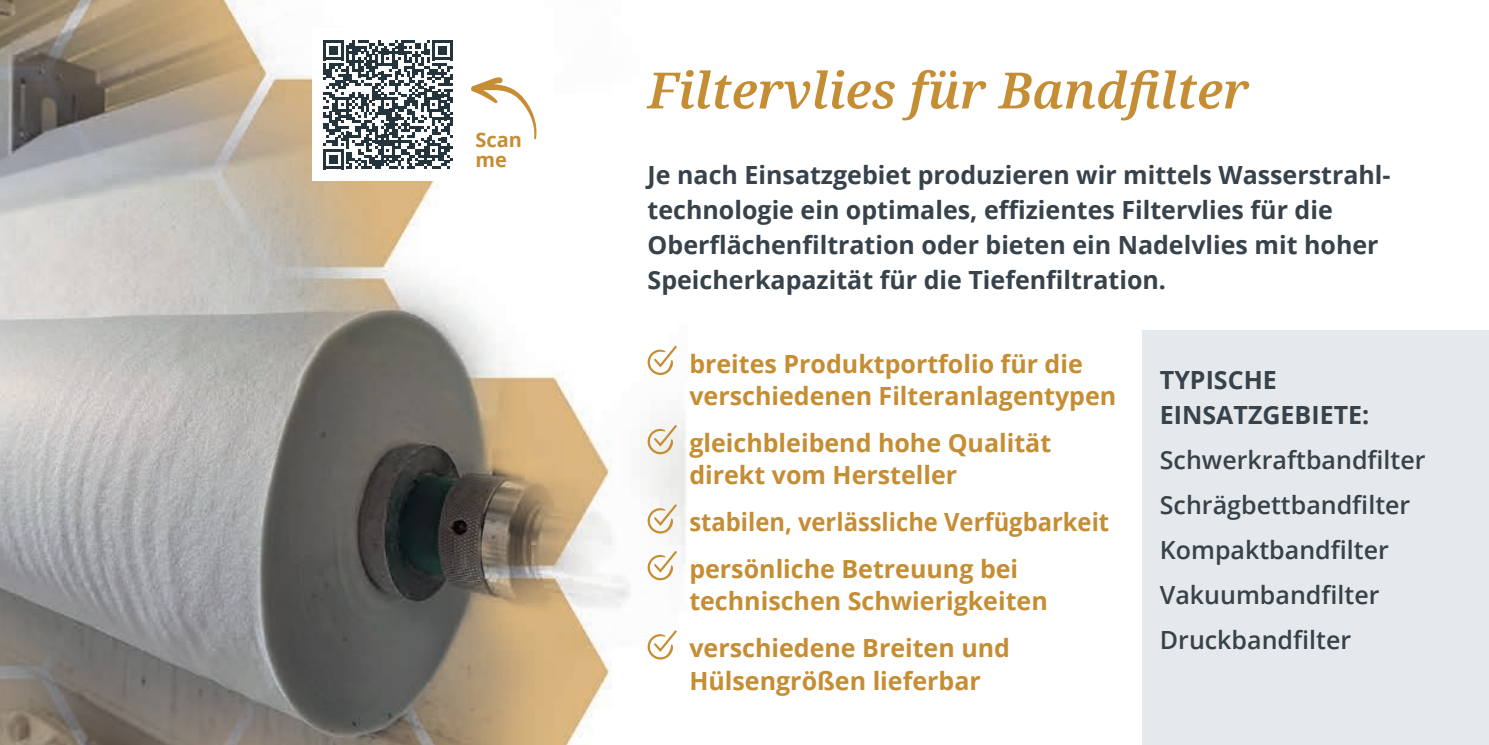
<style>
.page{position:relative;width:1489px;height:745px;background:#fff}
.page>*{position:absolute;margin:0;border:0;box-sizing:border-box;transform-origin:0 0}
.t1{font:italic 600 50px "Noto Serif";color:#c58d34}
.t2{font:700 25px/35px "Open Sans";color:#37424b}
.t3{font:700 25px "Open Sans";color:#c58d34}
.t4{font:600 25px "Open Sans";color:#37424b}
.t5{font:700 25px "Open Sans";color:#c58d34;scale:.95 1}
.t6{font:700 20px "Open Sans";color:#c58d34}
</style>
<div class="page">
<img style="left:0;top:0;width:686px;height:744px">
<svg style="left:646px;top:345px;width:31px;height:30px"></svg>
<svg style="left:646px;top:424px;width:31px;height:30px"></svg>
<svg style="left:646px;top:504px;width:31px;height:29px"></svg>
<svg style="left:646px;top:550px;width:31px;height:30px"></svg>
<svg style="left:646px;top:629px;width:31px;height:30px"></svg>
<svg style="left:470px;top:77px;width:68px;height:63px"></svg>
<div style="left:312px;top:29px;width:152px;height:151px;background:#fff"></div>
<svg style="left:323px;top:40px;width:129px;height:129px"></svg>
<div style="left:1142px;top:330px;width:346px;height:414px;background:#e6e9eb"></div>
<p class="t6" style="left:475px;top:125px;width:48px">Scan</p>
<p class="t6" style="left:475px;top:145px;width:33px">me</p>
<p class="t1" style="left:647px;top:56px;width:602px">Filtervlies für Bandfilter</p>
<p class="t2" style="left:647px;top:157px;width:744px">Je nach Einsatzgebiet produzieren wir mittels Wasserstrahl&shy;technologie ein optimales, effizientes Filtervlies für die</p>
<p class="t2" style="left:647px;top:227px;width:732px">Oberflächenfiltration oder bieten ein Nadelvlies mit hoher<br>Speicherkapazität für die Tiefenfiltration.</p>
<p class="t3" style="left:689px;top:345px;width:395px">breites Produktportfolio für die</p>
<p class="t3" style="left:689px;top:378px;width:428px">verschiedenen Filteranlagentypen</p>
<p class="t3" style="left:689px;top:425px;width:363px">gleichbleibend hohe Qualität</p>
<p class="t3" style="left:689px;top:457px;width:269px">direkt vom Hersteller</p>
<p class="t5" style="left:689px;top:504px;width:443px">stabilen, verlässliche Verfügbarkeit</p>
<p class="t3" style="left:689px;top:550px;width:330px">persönliche Betreuung bei</p>
<p class="t3" style="left:689px;top:583px;width:360px">technischen Schwierigkeiten</p>
<p class="t3" style="left:689px;top:630px;width:322px">verschiedene Breiten und</p>
<p class="t3" style="left:689px;top:662px;width:293px">Hülsengrößen lieferbar</p>
<p class="t2" style="left:1159px;top:361px;width:118px">TYPISCHE</p>
<p class="t2" style="left:1159px;top:396px;width:211px">EINSATZGEBIETE:</p>
<p class="t4" style="left:1159px;top:442px;width:267px">Schwerkraftbandfilter</p>
<p class="t4" style="left:1159px;top:487px;width:252px">Schrägbettbandfilter</p>
<p class="t4" style="left:1159px;top:532px;width:230px">Kompaktbandfilter</p>
<p class="t4" style="left:1159px;top:577px;width:221px">Vakuumbandfilter</p>
<p class="t4" style="left:1159px;top:622px;width:193px">Druckbandfilter</p>
</div>
